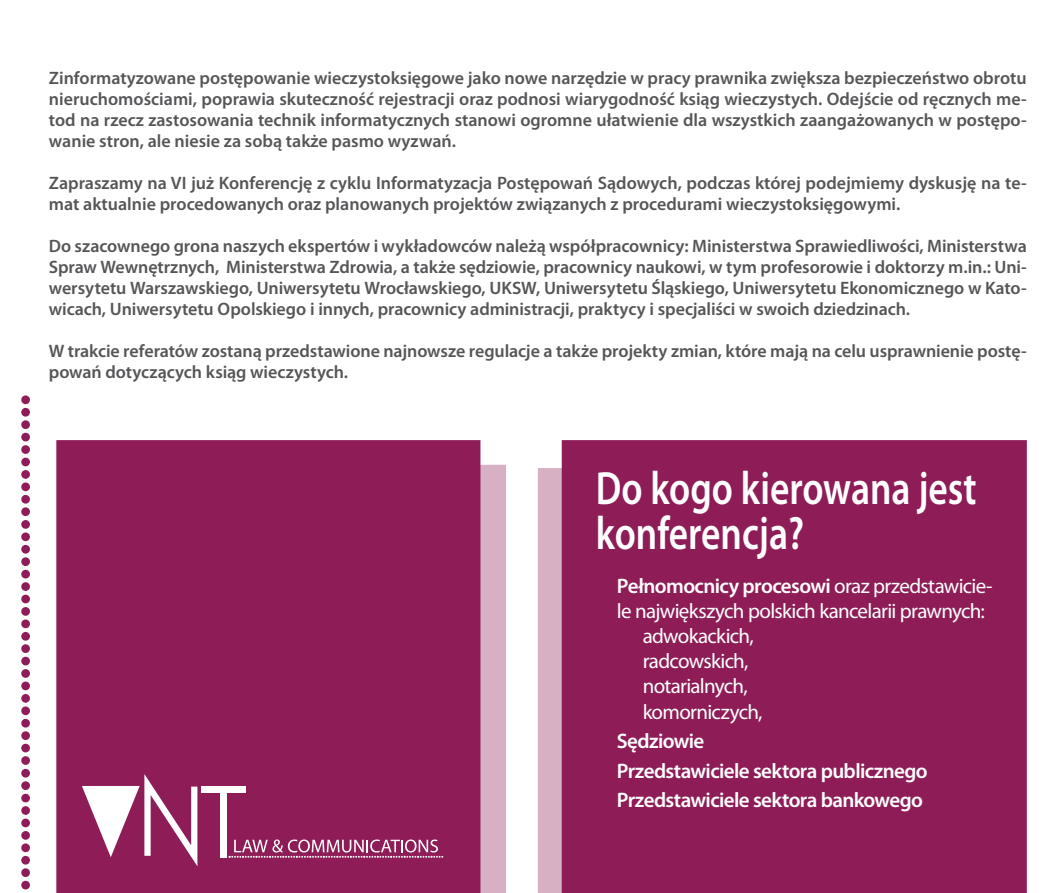
<style>
.page{position:relative;width:1063px;height:893px;background:#fff}
.page>*{position:absolute;margin:0;border:0;box-sizing:border-box;transform-origin:0 0}
.t1{font:600 46.8px/45px "Myriad Pro";color:#fff;scale:.8 1}
.t2{font:600 21px/29.4px "Myriad Pro";letter-spacing:-.025em;color:#fff}
.t3{font:21px "Myriad Pro";letter-spacing:-.035em;color:#fff}
.t4{font:600 18px/21px "Myriad Pro";color:#565659}
.s1{font-weight:400}
</style>
<div class="page">
<div style="left:56px;top:440px;width:424px;height:453px;background:#8e1d57"></div>
<div style="left:538px;top:468px;width:24px;height:425px;background:#d7b0c4"></div>
<div style="left:82px;top:465px;width:424px;height:428px;background:#8e1d57"></div>
<div style="left:562px;top:440px;width:465px;height:453px;background:#8e1d57"></div>
<div style="left:21px;top:644px;width:9px;height:9px;background:#8e1d57;border-radius:50%"></div>
<div style="left:21px;top:669px;width:9px;height:9px;background:#8e1d57;border-radius:50%"></div>
<div style="left:21px;top:694px;width:9px;height:9px;background:#8e1d57;border-radius:50%"></div>
<div style="left:21px;top:657px;width:9px;height:8px;background:#8e1d57;border-radius:50%"></div>
<div style="left:21px;top:681px;width:9px;height:9px;background:#8e1d57;border-radius:50%"></div>
<div style="left:21px;top:706px;width:9px;height:9px;background:#8e1d57;border-radius:50%"></div>
<div style="left:21px;top:731px;width:9px;height:9px;background:#8e1d57;border-radius:50%"></div>
<div style="left:21px;top:756px;width:9px;height:9px;background:#8e1d57;border-radius:50%"></div>
<div style="left:21px;top:719px;width:9px;height:9px;background:#8e1d57;border-radius:50%"></div>
<div style="left:21px;top:744px;width:9px;height:8px;background:#8e1d57;border-radius:50%"></div>
<div style="left:21px;top:769px;width:9px;height:9px;background:#8e1d57;border-radius:50%"></div>
<div style="left:21px;top:794px;width:9px;height:8px;background:#8e1d57;border-radius:50%"></div>
<div style="left:21px;top:819px;width:9px;height:8px;background:#8e1d57;border-radius:50%"></div>
<div style="left:21px;top:781px;width:9px;height:9px;background:#8e1d57;border-radius:50%"></div>
<div style="left:21px;top:806px;width:9px;height:9px;background:#8e1d57;border-radius:50%"></div>
<svg style="left:21px;top:831px;width:9px;height:9px"></svg>
<div style="left:21px;top:856px;width:9px;height:9px;background:#8e1d57;border-radius:50%"></div>
<div style="left:21px;top:881px;width:9px;height:8px;background:#8e1d57;border-radius:50%"></div>
<div style="left:21px;top:843px;width:9px;height:9px;background:#8e1d57;border-radius:50%"></div>
<div style="left:21px;top:868px;width:9px;height:9px;background:#8e1d57;border-radius:50%"></div>
<div style="left:21px;top:395px;width:9px;height:9px;background:#8e1d57;border-radius:50%"></div>
<div style="left:21px;top:420px;width:9px;height:9px;background:#8e1d57;border-radius:50%"></div>
<div style="left:21px;top:445px;width:9px;height:9px;background:#8e1d57;border-radius:50%"></div>
<div style="left:21px;top:408px;width:9px;height:9px;background:#8e1d57;border-radius:50%"></div>
<div style="left:21px;top:433px;width:9px;height:8px;background:#8e1d57;border-radius:50%"></div>
<div style="left:21px;top:458px;width:9px;height:8px;background:#8e1d57;border-radius:50%"></div>
<div style="left:21px;top:482px;width:9px;height:9px;background:#8e1d57;border-radius:50%"></div>
<div style="left:21px;top:507px;width:9px;height:9px;background:#8e1d57;border-radius:50%"></div>
<div style="left:21px;top:470px;width:9px;height:9px;background:#8e1d57;border-radius:50%"></div>
<div style="left:21px;top:495px;width:9px;height:9px;background:#8e1d57;border-radius:50%"></div>
<div style="left:21px;top:520px;width:9px;height:9px;background:#8e1d57;border-radius:50%"></div>
<div style="left:21px;top:545px;width:9px;height:9px;background:#8e1d57;border-radius:50%"></div>
<div style="left:21px;top:570px;width:9px;height:8px;background:#8e1d57;border-radius:50%"></div>
<div style="left:21px;top:532px;width:9px;height:9px;background:#8e1d57;border-radius:50%"></div>
<div style="left:21px;top:557px;width:9px;height:9px;background:#8e1d57;border-radius:50%"></div>
<div style="left:21px;top:582px;width:9px;height:9px;background:#8e1d57;border-radius:50%"></div>
<div style="left:21px;top:607px;width:9px;height:9px;background:#8e1d57;border-radius:50%"></div>
<div style="left:21px;top:632px;width:9px;height:9px;background:#8e1d57;border-radius:50%"></div>
<div style="left:21px;top:595px;width:9px;height:8px;background:#8e1d57;border-radius:50%"></div>
<div style="left:21px;top:619px;width:9px;height:9px;background:#8e1d57;border-radius:50%"></div>
<svg style="left:82px;top:774px;width:115px;height:92px"></svg>
<div style="left:201px;top:786px;width:45px;height:7px;background:#fff"></div>
<div style="left:221px;top:790px;width:6px;height:68px;background:#fff"></div>
<svg style="left:229px;top:839px;width:214px;height:19px;background:#ab5883"></svg>
<p class="t4" style="left:49px;top:67px;width:979px;text-align:justify">Zinformatyzowane postępowanie wieczystoksięgowe jako nowe narzędzie w pracy prawnika zwiększa bezpieczeństwo obrotu nieruchomościami, poprawia skuteczność rejestracji oraz podnosi wiarygodność ksiąg wieczystych. Odejście od ręcznych me&shy;tod na rzecz zastosowania technik informatycznych stanowi ogromne ułatwienie dla wszystkich zaangażowanych w postępo&shy;wanie stron, ale niesie za sobą także pasmo wyzwań.</p>
<p class="t4" style="left:49px;top:172px;width:979px">Zapraszamy na VI już Konferencję z cyklu Informatyzacja Postępowań Sądowych, podczas której podejmiemy dyskusję na te&shy;mat aktualnie procedowanych oraz planowanych projektów związanych z procedurami wieczystoksięgowymi.</p>
<p class="t4" style="left:49px;top:235px;width:979px;text-align:justify">Do szacownego grona naszych ekspertów i wykładowców należą współpracownicy: Ministerstwa Sprawiedliwości, Ministerstwa Spraw Wewnętrznych, Ministerstwa Zdrowia, a także sędziowie, pracownicy naukowi, w tym profesorowie i doktorzy m.in.: Uni&shy;wersytetu Warszawskiego, Uniwersytetu Wrocławskiego, UKSW</p>
<p class="t4" style="left:49px;top:277px;width:979px;text-indent:487px">, Uniwersytetu Śląskiego, Uniwersytetu Ekonomicznego w Kato&shy;wicach, Uniwersytetu Opolskiego i innych, pracownicy administracji, praktycy i specjaliści w swoich dziedzinach.</p>
<p class="t4" style="left:49px;top:340px;width:979px">W trakcie referatów zostaną przedstawione najnowsze regulacje a także projekty zmian, które mają na celu usprawnienie postę&shy;powań dotyczących ksiąg wieczystych.</p>
<h1 class="t1" style="left:596px;top:465px;width:477px">Do kogo kierowana jest konferencja?</h1>
<p class="t2" style="left:617px;top:570px;width:377px">Pełnomocnicy procesowi <span class="s1">oraz przedstawicie-</span></p>
<p class="t3" style="left:617px;top:598px;width:369px">le największych polskich kancelarii prawnych:</p>
<p class="t3" style="left:643px;top:623px;width:113px">adwokackich,</p>
<p class="t3" style="left:643px;top:648px;width:107px">radcowskich,</p>
<p class="t3" style="left:643px;top:673px;width:106px">notarialnych,</p>
<p class="t3" style="left:643px;top:699px;width:121px">komorniczych,</p>
<p class="t2" style="left:617px;top:726px;width:312px">Sędziowie<br>Przedstawiciele sektora publicznego<br>Przedstawiciele sektora bankowego</p>
</div>
